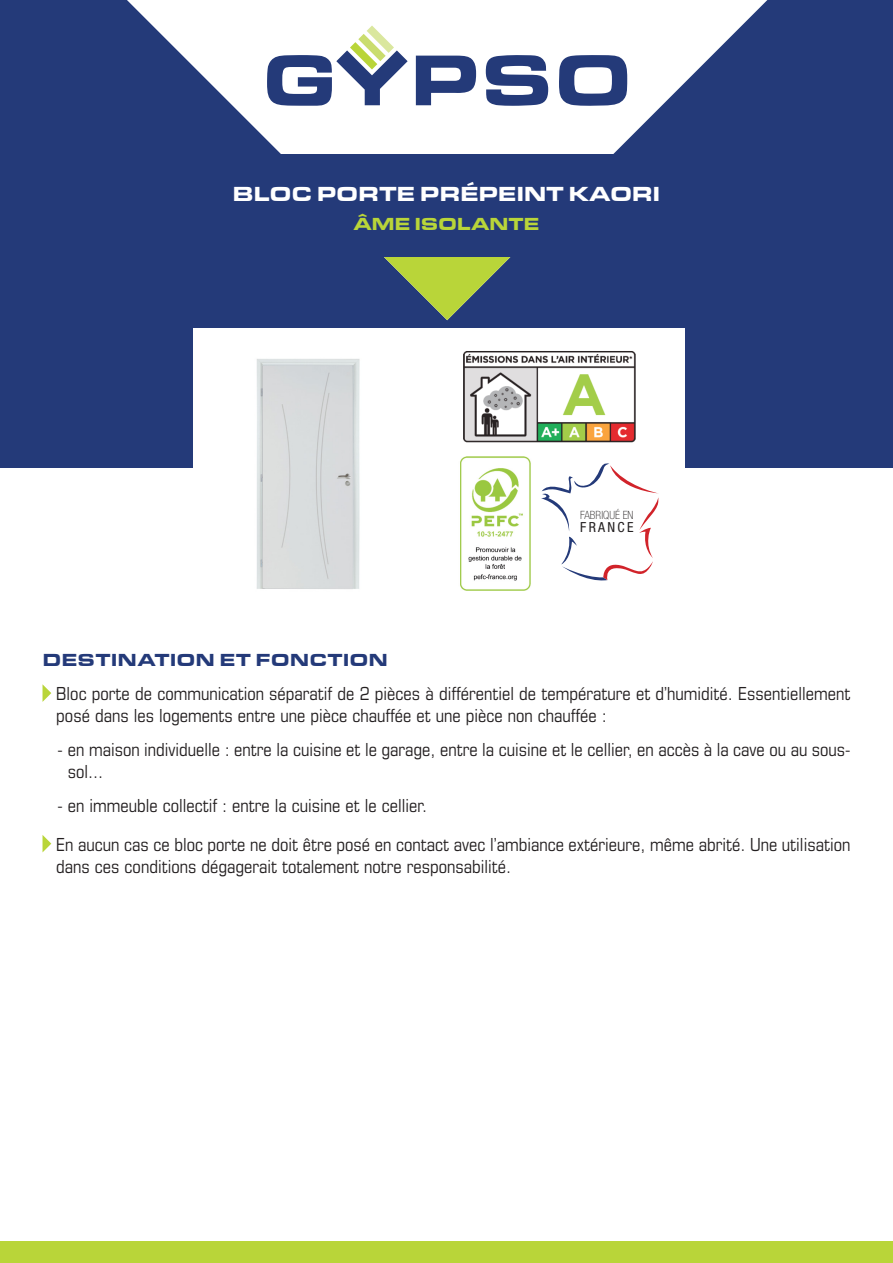
<style>
.page{position:relative;width:893px;height:1263px;background:#fff}
.page>*{position:absolute;margin:0;border:0;box-sizing:border-box;transform-origin:0 0}
.t1{font:900 21px "Eurostile Ext";letter-spacing:-.02em;color:#fff}
.t2{font:condensed 18px/21.6px "Eurostile";color:#231f20}
.t3{font:900 18px "Eurostile Ext";color:#243a79}
.t4{font:900 18px "Eurostile Ext";letter-spacing:-.02em;color:#b9d539}
.t5{font:condensed 13.95px "Helvetica Neue LT Std";letter-spacing:.165em;color:#231f20}
.t6{font:100 condensed 11.4px "Helvetica Neue LT Std";color:#231f20}
</style>
<div class="page">
<div style="left:0;top:0;width:893px;height:468px;background:#243a79"></div>
<div style="left:0;top:1242px;width:893px;height:21px;background:#b9d539"></div>
<svg style="left:127px;top:0;width:640px;height:154px;fill:#fff"></svg>
<svg style="left:384px;top:257px;width:127px;height:63px"></svg>
<svg style="left:416px;top:56px;width:60px;height:49px"></svg>
<svg style="left:486px;top:55px;width:62px;height:51px"></svg>
<svg style="left:559px;top:55px;width:68px;height:51px"></svg>
<svg style="left:267px;top:26px;width:141px;height:80px"></svg>
<div style="left:193px;top:328px;width:492px;height:264px;background:#fff"></div>
<img style="left:463px;top:351px;width:64px;height:92px">
<img style="left:460px;top:456px;width:67px;height:135px">
<img style="left:256px;top:359px;width:104px;height:230px">
<svg style="left:527px;top:351px;width:109px;height:239px"></svg>
<svg style="left:541px;top:462px;width:118px;height:121px"></svg>
<svg style="left:43px;top:685px;width:8px;height:17px"></svg>
<svg style="left:43px;top:835px;width:8px;height:17px"></svg>
<p class="t1" style="left:232px;top:181px;width:430px">BLOC PORTE PRÉPEINT KAORI</p>
<p class="t4" style="left:353px;top:213px;width:188px">ÂME ISOLANTE</p>
<p class="t6" style="left:580px;top:508px;width:55px">FABRIQUÉ EN</p>
<p class="t5" style="left:580px;top:519px;width:55px">FRANCE</p>
<p class="t3" style="left:43px;top:649px;width:347px">DESTINATION ET FONCTION</p>
<p class="t2" style="left:56px;top:683px;width:796px">Bloc porte de communication séparatif de 2 pièces à différentiel de température et d’humidité. Essentiellement posé dans les logements entre une pièce chauffée et une pièce non chauffée :</p>
<p class="t2" style="left:68px;top:739px;width:784px;text-indent:-10px">- en maison individuelle : entre la cuisine et le garage, entre la cuisine et le cellier, en accès à la cave ou au sous&shy;sol...</p>
<p class="t2" style="left:56px;top:786px;width:795px;line-height:38.5px">- en immeuble collectif : entre la cuisine et le cellier.<br>En aucun cas ce bloc porte ne doit être posé en contact avec l’ambiance extérieure, même abrité. Une utilisation</p>
<p class="t2" style="left:56px;top:855px;width:456px">dans ces conditions dégagerait totalement notre responsabilité.</p>
</div>
